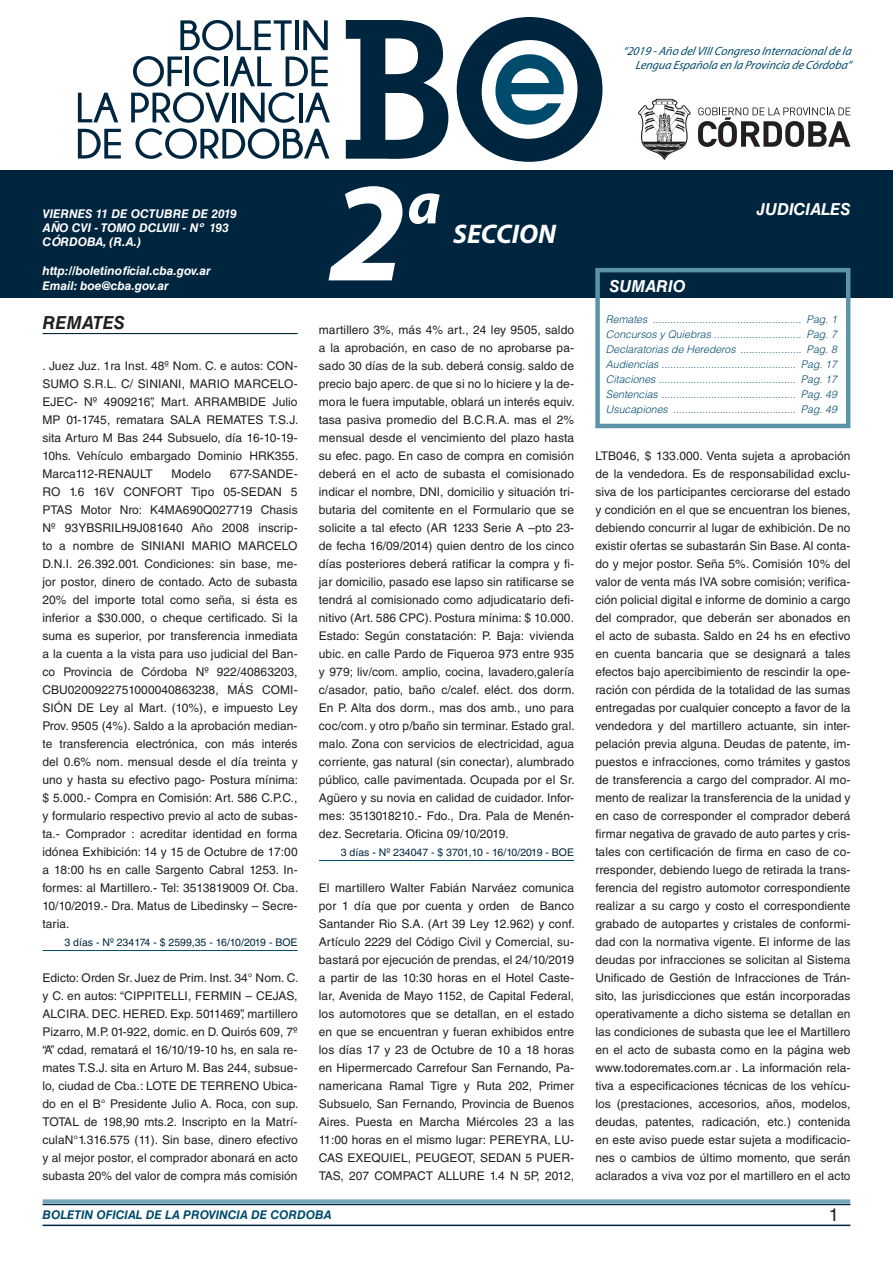
<style>
.page{position:relative;width:893px;height:1263px;background:#fff}
.page>*{position:absolute;margin:0;border:0;box-sizing:border-box;transform-origin:0 0}
.t1{font:italic 700 142.5px "Myriad Pro";color:#fff}
.t2{font:italic 700 60px "Myriad Pro";color:#fff}
.t3{font:italic 700 27px "Myriad Pro";color:#fff}
.t4{font:italic 700 18px "Helvetica LT Std";letter-spacing:.005em;color:#231f20}
.t5{font:18px "Helvetica LT Std";color:#231f20}
.t6{font:italic 700 16.5px "Helvetica LT Std";color:#fff}
.t7{font:12px/18px "Helvetica LT Std";letter-spacing:.005em;color:#231f20;text-align:justify}
.t8{font:italic 700 12px/14.4px "Helvetica LT Std";color:#fff}
.t9{font:italic 12px/14.4px "Myriad Pro";color:#004b6c;text-align:right}
.t10{font:italic 700 12px "Helvetica LT Std";color:#004b6c}
.t11{font:italic 300 10.5px/15px "Helvetica LT Std";color:#004b6c;text-align:justify}
.t12{font:10.5px "Helvetica LT Std";color:#00263f}
</style>
<div class="page">
<div style="left:0;top:170px;width:893px;height:128px;background:#00263f"></div>
<svg style="left:638px;top:99px;width:53px;height:61px"></svg>
<svg style="left:698px;top:107px;width:152px;height:40px"></svg>
<svg style="left:346px;top:20px;width:102px;height:139px"></svg>
<svg style="left:457px;top:17px;width:145px;height:145px"></svg>
<svg style="left:180px;top:20px;width:112px;height:30px"></svg>
<hr style="left:295px;top:20px;width:4px;height:30px;background:#00263f">
<svg style="left:303px;top:20px;width:25px;height:30px"></svg>
<svg style="left:78px;top:93px;width:40px;height:29px"></svg>
<svg style="left:78px;top:129px;width:43px;height:30px"></svg>
<svg style="left:131px;top:56px;width:199px;height:103px"></svg>
<hr style="left:43px;top:1224px;width:807px;height:2px;background:#00263f">
<div style="left:42px;top:1198px;width:809px;height:8px;background:#fff;opacity:.75"></div>
<hr style="left:43px;top:333px;width:255px;height:1px;background:#00263f">
<hr style="left:43px;top:950px;width:255px;height:1px;background:#004b6c">
<div style="left:595px;top:268px;width:255px;height:160px;border:4px solid #5c93aa"></div>
<hr style="left:319px;top:860px;width:255px;height:1px;background:#004b6c">
<p class="t9" style="left:623px;top:43px;width:232px">“2019 -Año delVIIICongreso Internacionalde la<br>Lengua Esp añola en la Provincia de Córdoba”</p>
<p class="t8" style="left:43px;top:206px;width:196px">VIERNES 11 DE OCTUBRE DE 2019<br>AÑO CVI - TOMO DCLVIII - Nº 193<br>CÓRDOBA, (R.A.)</p>
<p class="t8" style="left:43px;top:264px;width:170px">http://boletinoficial.cba.gov.ar<br>Email: boe@cba.gov.ar</p>
<h3 class="t4" style="left:43px;top:311px;width:84px">REMATES</h3>
<p class="t7" style="left:43px;top:357px;width:257px">. Juez Juz. 1ra Inst. 48º Nom. C. e autos: CON-SUMO S.R.L. C/ SINIANI, MARIO MARCELO-EJEC- Nº 4909216”, Mart. ARRAMBIDE Julio MP 01-1745, rematara SALA REMATES T.S.J. sita Arturo M Bas 244 Subsuelo, día 16-10-19- 10hs. Vehículo embargado Dominio HRK355.<br>Marca112-RENAULT</p>
<p class="t7" style="left:43px;top:465px;width:257px;text-indent:187px">677-SANDE-RO 1.6 16V CONFORT Tipo 05-SEDAN 5<br>PTAS Motor Nro: K4MA690Q027719 Chasis Nº 93YBSRILH9J081640 Año 2008 inscrip&shy;to a nombre de SINIANI MARIO MARCELO D.N.I. 26.392.001. Condiciones: sin base, me&shy;jor postor, dinero de contado. Acto de subasta 20% del importe total como seña, si ésta es inferior a $30.000, o cheque certificado. Si la suma es superior, por transferencia inmediata a la cuenta a la vista para uso judicial del Ban&shy;co Provincia de Córdoba Nº 922/40863203, CBU0200922751000040863238, MÁS COMI-SIÓN DE Ley al Mart. (10%), e impuesto Ley Prov. 9505 (4%). Saldo a la aprobación median&shy;te transferencia electrónica, con más interés del 0.6% nom. mensual desde el día treinta y uno y hasta su efectivo pago- Postura mínima: $ 5.000.- Compra en Comisión: Art. 586 C.P.C., y formulario respectivo previo al acto de subas&shy;ta.- Comprador : acreditar identidad en forma idónea Exhibición: 14 y 15 de Octubre de 17:00 a 18:00 hs en calle Sargento Cabral 1253. In&shy;formes: al Martillero.- Tel: 3513819009 Of. Cba.<br>10/10/2019.- Dra. Matus de Libedinsky – Secre&shy;taria.</p>
<p class="t12" style="left:65px;top:936px;width:235px">3 días - Nº 234174 - $ 2599,35 - 16/10/2019 - BOE</p>
<p class="t7" style="left:43px;top:969px;width:257px">Edicto: Orden Sr. Juez de Prim. Inst. 34° Nom. C. y C. en autos: “CIPPITELLI, FERMIN – CEJAS, ALCIRA. DEC. HERED. Exp. 5011469”, martillero Pizarro, M.P. 01-922, domic. en D. Quirós 609, 7º “A” cdad, rematará el 16/10/19-10 hs, en sala re&shy;mates T.S.J. sita en Arturo M. Bas 244, subsue&shy;lo, ciudad de Cba.: LOTE DE TERRENO Ubica&shy;do en el B° Presidente Julio A. Roca, con sup.<br>TOTAL de 198,90 mts.2. Inscripto en la Matrí&shy;culaN°1.316.575 (11). Sin base, dinero efectivo y al mejor postor, el comprador abonará en acto subasta 20% del valor de compra más comisión</p>
<p class="t7" style="left:171px;top:465px;width:41px">Modelo</p>
<h1 class="t1" style="left:329px;top:140px;width:79px">2</h1>
<h2 class="t2" style="left:407px;top:164px;width:35px">a</h2>
<h3 class="t3" style="left:453px;top:216px;width:104px">SECCION</h3>
<p class="t7" style="left:319px;top:321px;width:257px">martillero 3%, más 4% art., 24 ley 9505, saldo a la aprobación, en caso de no aprobarse pa&shy;sado 30 días de la sub. deberá consig. saldo de precio bajo aperc. de que si no lo hiciere y la de&shy;mora le fuera imputable, oblará un interés equiv. tasa pasiva promedio del B.C.R.A. mas el 2% mensual desde el vencimiento del plazo hasta su efec. pago. En caso de compra en comisión deberá en el acto de subasta el comisionado indicar el nombre, DNI, domicilio y situación tri&shy;butaria del comitente en el Formulario que se solicite a tal efecto (AR 1233 Serie A –pto 23- de fecha 16/09/2014) quien dentro de los cinco días posteriores deberá ratificar la compra y fi&shy;jar domicilio, pasado ese lapso sin ratificarse se tendrá al comisionado como adjudicatario defi&shy;nitivo (Art. 586 CPC). Postura mínima: $ 10.000.<br>Estado: Según constatación: P. Baja: vivienda ubic. en calle Pardo de Fiqueroa 973 entre 935 y 979; liv/com. amplio, cocina, lavadero,galería c/asador, patio, baño c/calef. eléct. dos dorm.<br>En P. Alta dos dorm., mas dos amb., uno para coc/com. y otro p/baño sin terminar. Estado gral. malo. Zona con servicios de electricidad, agua corriente, gas natural (sin conectar), alumbrado público, calle pavimentada. Ocupada por el Sr.<br>Agüero y su novia en calidad de cuidador. Infor&shy;mes: 3513018210.- Fdo., Dra. Pala de Menén&shy;dez. Secretaria. Oficina 09/10/2019.</p>
<p class="t12" style="left:341px;top:846px;width:235px">3 días - Nº 234047 - $ 3701,10 - 16/10/2019 - BOE</p>
<p class="t7" style="left:319px;top:879px;width:257px">El martillero Walter Fabián Narváez comunica por 1 día que por cuenta y orden de Banco Santander Rio S.A. (Art 39 Ley 12.962) y conf.<br>Artículo 2229 del Código Civil y Comercial, su&shy;bastará por ejecución de prendas, el 24/10/2019 a partir de las 10:30 horas en el Hotel Caste&shy;lar, Avenida de Mayo 1152, de Capital Federal, los automotores que se detallan, en el estado en que se encuentran y fueran exhibidos entre los días 17 y 23 de Octubre de 10 a 18 horas en Hipermercado Carrefour San Fernando, Pa&shy;namericana Ramal Tigre y Ruta 202, Primer Subsuelo, San Fernando, Provincia de Buenos Aires. Puesta en Marcha Miércoles 23 a las 11:00 horas en el mismo lugar: PEREYRA, LU-CAS EXEQUIEL, PEUGEOT, SEDAN 5 PUER-TAS, 207 COMPACT ALLURE 1.4 N 5P, 2012,</p>
<h3 class="t6" style="left:609px;top:277px;width:78px">SUMARIO</h3>
<h3 class="t6" style="left:757px;top:199px;width:95px">JUDICIALES</h3>
<p class="t11" style="left:606px;top:312px;width:233px">Remates ................................................... Pag. 1<br>Concursos y Quiebras .............................. Pag. 7<br>Declaratorias de Herederos ..................... Pag. 8<br>Audiencias .............................................. Pag. 17<br>Citaciones ............................................... Pag. 17<br>Sentencias .............................................. Pag. 49<br>Usucapiones .......................................... Pag. 49</p>
<p class="t7" style="left:595px;top:447px;width:257px">LTB046, $ 133.000. Venta sujeta a aprobación de la vendedora. Es de responsabilidad exclu&shy;siva de los participantes cerciorarse del estado y condición en el que se encuentran los bienes, debiendo concurrir al lugar de exhibición. De no existir ofertas se subastarán Sin Base. Al conta&shy;do y mejor postor. Seña 5%. Comisión 10% del valor de venta más IVA sobre comisión; verifica&shy;ción policial digital e informe de dominio a cargo del comprador, que deberán ser abonados en el acto de subasta. Saldo en 24 hs en efectivo en cuenta bancaria que se designará a tales efectos bajo apercibimiento de rescindir la ope&shy;ración con pérdida de la totalidad de las sumas entregadas por cualquier concepto a favor de la vendedora y del martillero actuante, sin inter&shy;pelación previa alguna. Deudas de patente, im&shy;puestos e infracciones, como trámites y gastos de transferencia a cargo del comprador. Al mo&shy;mento de realizar la transferencia de la unidad y en caso de corresponder el comprador deberá firmar negativa de gravado de auto partes y cris&shy;tales con certificación de firma en caso de co&shy;rresponder, debiendo luego de retirada la trans&shy;ferencia del registro automotor correspondiente realizar a su cargo y costo el correspondiente grabado de autopartes y cristales de conformi&shy;dad con la normativa vigente. El informe de las deudas por infracciones se solicitan al Sistema Unificado de Gestión de Infracciones de Trán&shy;sito, las jurisdicciones que están incorporadas operativamente a dicho sistema se detallan en las condiciones de subasta que lee el Martillero en el acto de subasta como en la página web www.todoremates.com.ar . La información rela&shy;tiva a especificaciones técnicas de los vehícu&shy;los (prestaciones, accesorios, años, modelos, deudas, patentes, radicación, etc.) contenida en este aviso puede estar sujeta a modificacio&shy;nes o cambios de último momento, que serán aclarados a viva voz por el martillero en el acto</p>
<p class="t10" style="left:43px;top:1208px;width:290px">BOLETIN OFICIAL DE LA PROVINCIA DE CORDOBA</p>
<h3 class="t5" style="left:829px;top:1204px;width:12px">1</h3>
</div>
